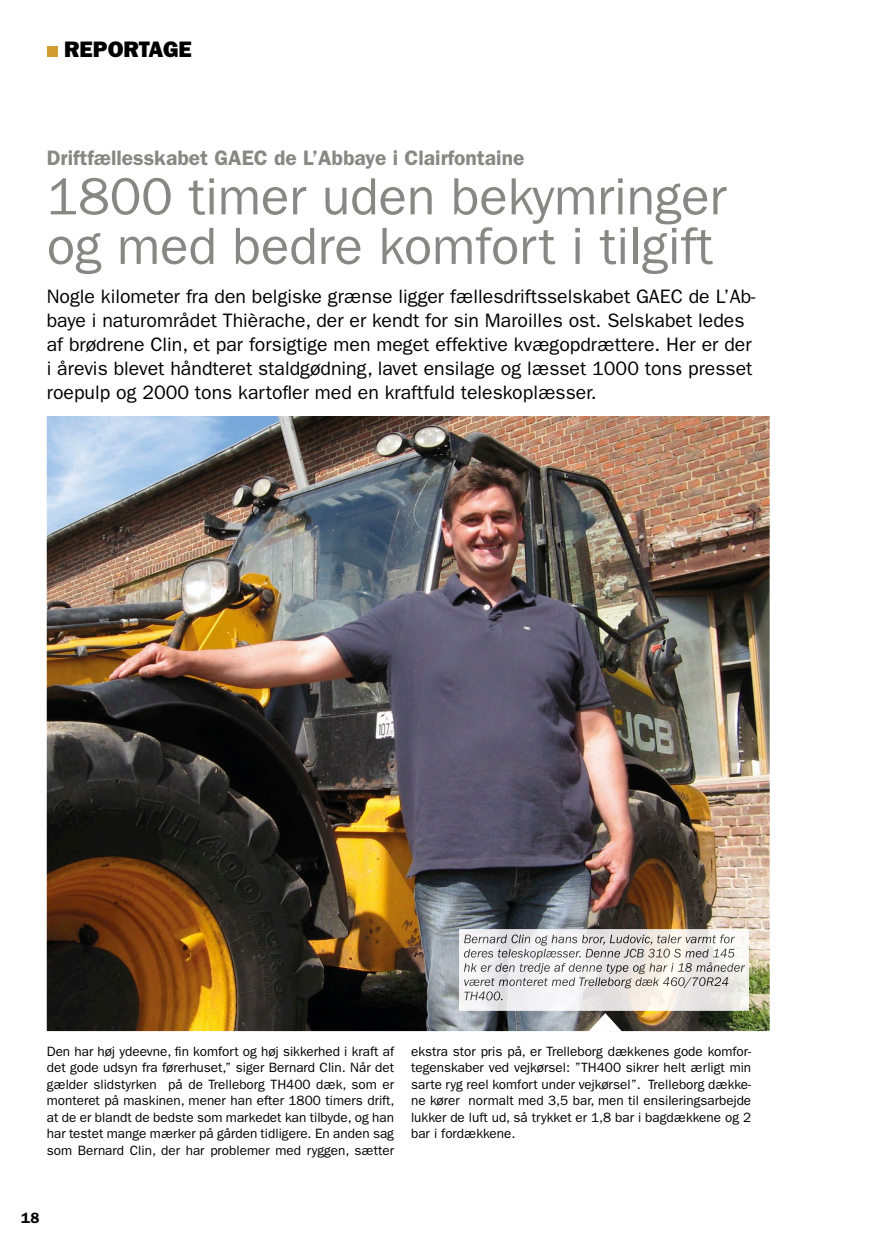
<style>
.page{position:relative;width:893px;height:1242px;background:#fff}
.page>*{position:absolute;margin:0;border:0;box-sizing:border-box;transform-origin:0 0}
.t1{font:52.5px/49.5px "ITC Franklin Gothic Std";color:#878786}
.t2{font:22.5px "ITC Franklin Gothic Std Hvy";color:#000}
.t3{font:600 21px "ITC Franklin Gothic Std";color:#878786}
.t4{font:19.5px/24px "ITC Franklin Gothic Std";color:#000}
.t5{font:600 15px "ITC Franklin Gothic Std";color:#000}
.t6{font:13.5px/16.5px "ITC Franklin Gothic Std";color:#000;text-align:justify}
</style>
<div class="page">
<div style="left:47px;top:46px;width:10px;height:11px;background:#d39c2e"></div>
<img style="left:47px;top:416px;width:723px;height:615px">
<svg style="left:588px;top:1013px;width:34px;height:18px"></svg>
<img style="left:459px;top:929px;width:290px;height:81px">
<img style="left:464px;top:934px;width:271px;height:11px">
<img style="left:464px;top:948px;width:271px;height:11px">
<img style="left:464px;top:962px;width:281px;height:12px">
<img style="left:464px;top:977px;width:265px;height:11px">
<img style="left:464px;top:991px;width:38px;height:9px">
<h2 class="t2" style="left:64px;top:36px;width:129px">REPORTAGE</h2>
<h3 class="t3" style="left:47px;top:145px;width:479px">Driftfællesskabet GAEC de L’Abbaye i Clairfontaine</h3>
<h1 class="t1" style="left:47px;top:172px;width:681px">1800 timer uden bekymringer og med bedre komfort i tilgift</h1>
<p class="t4" style="left:47px;top:284px;width:710px">Nogle kilometer fra den belgiske grænse ligger fællesdriftsselskabet GAEC de L’Ab&shy;baye i naturområdet Thièrache, der er kendt for sin Maroilles ost. Selskabet ledes af brødrene Clin, et par forsigtige men meget effektive kvægopdrættere. Her er der i årevis blevet håndteret staldgødning, lavet ensilage og læsset 1000 tons presset roepulp og 2000 tons kartofler med en kraftfuld teleskoplæsser.</p>
<p class="t6" style="left:47px;top:1043px;width:349px">Den har høj ydeevne, fin komfort og høj sikkerhed i kraft af det gode udsyn fra førerhuset,” siger Bernard Clin. Når det gælder slidstyrken på de Trelleborg TH400 dæk, som er monteret på maskinen, mener han efter 1800 timers drift, at de er blandt de bedste som markedet kan tilbyde, og han har testet mange mærker på gården tidligere. En anden sag som Bernard Clin, der har problemer med ryggen, sætter</p>
<p class="t6" style="left:411px;top:1043px;width:342px">ekstra stor pris på, er Trelleborg dækkenes gode komfor&shy;tegenskaber ved vejkørsel: ”TH400 sikrer helt ærligt min sarte ryg reel komfort under vejkørsel”. Trelleborg dække&shy;ne kører normalt med 3,5 bar, men til ensileringsarbejde lukker de luft ud, så trykket er 1,8 bar i bagdækkene og 2 bar i fordækkene.</p>
<p class="t5" style="left:21px;top:1208px;width:20px">18</p>
</div>
